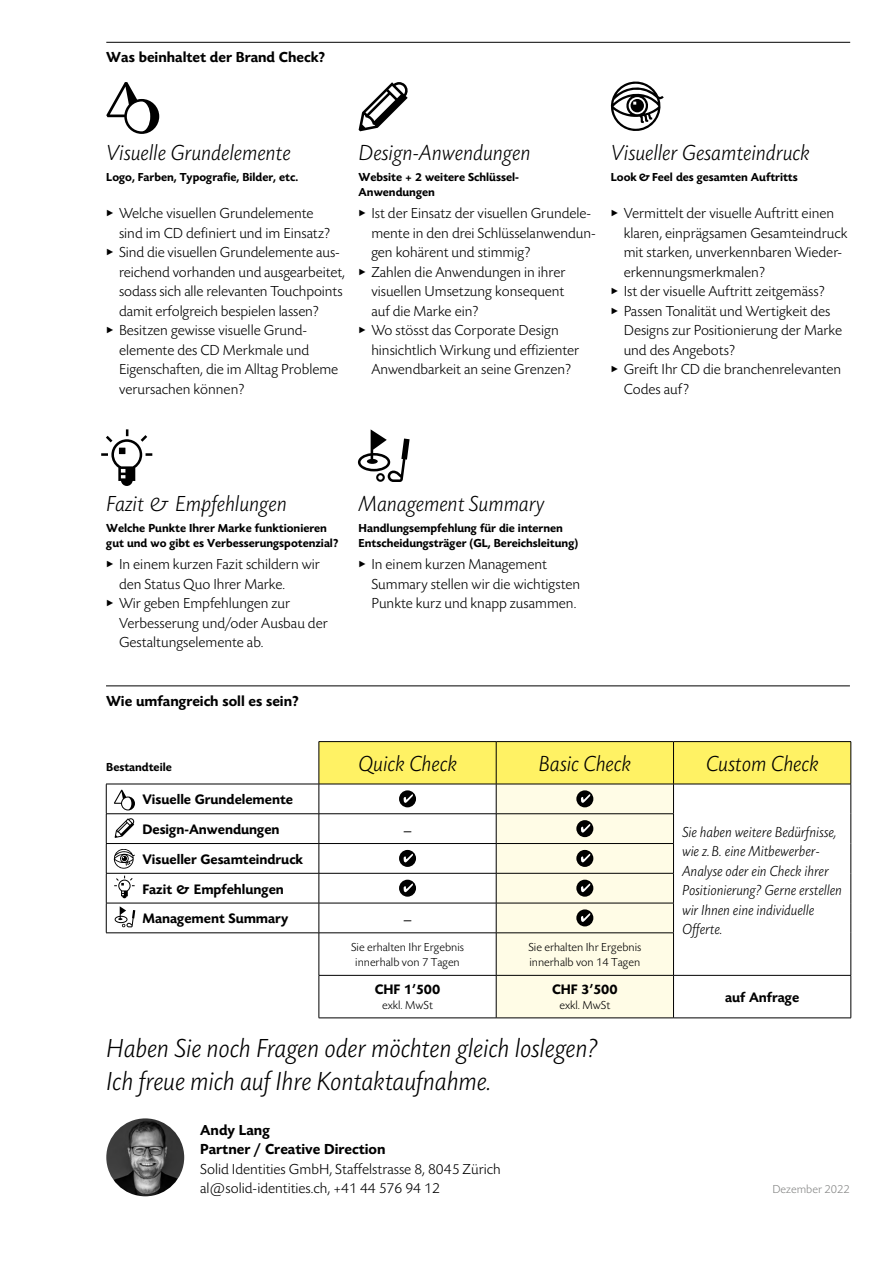
<style>
.page{position:relative;width:893px;height:1263px;background:#fff}
.page>*{position:absolute;margin:0;border:0;box-sizing:border-box;transform-origin:0 0}
.t1{font:italic 300 27px/33px "Today Sans Now Pro";color:#000}
.t2{font:italic 300 22.5px "Today Sans Now Pro";color:#000}
.t3{font:300 21px "Today Sans Now Pro";color:#000}
.t4{font:300 15px/19.5px "Today Sans Now Pro";color:#000}
.t5{font:italic 300 15px/19.5px "Today Sans Now Pro";color:#000}
.t6{font:600 15px/19.5px "Today Sans Now Pro";color:#000}
.t7{font:600 14.25px/29.7px "Today Sans Now Pro";color:#000}
.t8{font:600 12px/15px "Today Sans Now Pro";color:#000}
.t9{font:300 12px/15px "Today Sans Now Pro";color:#000;text-align:center}
.t10{font:300 12px "Today Sans Now Pro";color:#868786}
</style>
<div class="page">
<img style="left:106px;top:1118px;width:78px;height:78px;border-radius:39px">
<hr style="left:106px;top:686px;width:744px;height:1px;background:#000">
<hr style="left:106px;top:813px;width:213px;height:1px;background:#000">
<hr style="left:106px;top:843px;width:213px;height:1px;background:#000">
<hr style="left:106px;top:873px;width:213px;height:1px;background:#000">
<hr style="left:106px;top:903px;width:213px;height:1px;background:#000">
<hr style="left:106px;top:932px;width:213px;height:1px;background:#000">
<hr style="left:319px;top:741px;width:177px;height:1px;background:#000">
<hr style="left:496px;top:741px;width:177px;height:1px;background:#000">
<hr style="left:673px;top:741px;width:178px;height:1px;background:#000">
<svg style="left:106px;top:785px;width:1px;height:88px"></svg>
<hr style="left:106px;top:873px;width:1px;height:30px;background:#000">
<svg style="left:106px;top:903px;width:1px;height:29px"></svg>
<hr style="left:106px;top:784px;width:213px;height:1px;background:#000">
<svg style="left:319px;top:742px;width:533px;height:276px"></svg>
<hr style="left:106px;top:42px;width:744px;height:1px;background:#000">
<svg style="left:610px;top:81px;width:54px;height:50px"></svg>
<svg style="left:359px;top:82px;width:49px;height:49px"></svg>
<svg style="left:115px;top:818px;width:20px;height:20px"></svg>
<svg style="left:106px;top:82px;width:53px;height:52px"></svg>
<svg style="left:114px;top:790px;width:21px;height:20px"></svg>
<svg style="left:101px;top:429px;width:51px;height:57px"></svg>
<svg style="left:358px;top:429px;width:52px;height:53px"></svg>
<svg style="left:113px;top:849px;width:22px;height:20px"></svg>
<svg style="left:114px;top:876px;width:21px;height:22px"></svg>
<svg style="left:115px;top:906px;width:20px;height:21px"></svg>
<p class="t6" style="left:106px;top:48px;width:220px">Was beinhaltet der Brand Check?</p>
<h2 class="t2" style="left:106px;top:139px;width:186px">Visuelle Grundelemente</h2>
<p class="t8" style="left:106px;top:170px;width:193px">Logo, Farben, Typografie, Bilder, etc.</p>
<p class="t4" style="left:106px;top:203px;width:209px">▸ Welche visuellen Grundelemente</p>
<p class="t4" style="left:119px;top:223px;width:213px">sind im CD definiert und im Einsatz?</p>
<p class="t4" style="left:106px;top:242px;width:235px">▸ Sind die visuellen Grundelemente aus-</p>
<p class="t4" style="left:119px;top:262px;width:227px">reichend vorhanden und ausgearbeitet,</p>
<p class="t4" style="left:119px;top:281px;width:225px">sodass sich alle relevanten Touchpoints</p>
<p class="t4" style="left:119px;top:301px;width:201px">damit erfolgreich bespielen lassen?</p>
<p class="t4" style="left:106px;top:320px;width:202px">▸ Besitzen gewisse visuelle Grund-</p>
<p class="t4" style="left:119px;top:340px;width:192px">elemente des CD Merkmale und</p>
<p class="t4" style="left:119px;top:359px;width:221px">Eigenschaften, die im Alltag Probleme</p>
<p class="t4" style="left:119px;top:379px;width:127px">verursachen können?</p>
<h2 class="t2" style="left:359px;top:139px;width:173px">Design-Anwendungen</h2>
<p class="t8" style="left:359px;top:170px;width:162px">Website + 2 weitere Schlüssel-<br>Anwendungen</p>
<p class="t4" style="left:359px;top:203px;width:234px">▸ Ist der Einsatz der visuellen Grundele-</p>
<p class="t4" style="left:371px;top:223px;width:226px">mente in den drei Schlüsselanwendun-</p>
<p class="t4" style="left:371px;top:242px;width:161px">gen kohärent und stimmig?</p>
<p class="t4" style="left:359px;top:262px;width:208px">▸ Zahlen die Anwendungen in ihrer</p>
<p class="t4" style="left:371px;top:281px;width:195px">visuellen Umsetzung konsequent</p>
<p class="t4" style="left:371px;top:301px;width:109px">auf die Marke ein?</p>
<p class="t4" style="left:359px;top:320px;width:202px">▸ Wo stösst das Corporate Design</p>
<p class="t4" style="left:371px;top:340px;width:210px">hinsichtlich Wirkung und effizienter</p>
<p class="t4" style="left:371px;top:359px;width:201px">Anwendbarkeit an seine Grenzen?</p>
<h2 class="t2" style="left:611px;top:139px;width:200px">Visueller Gesamteindruck</h2>
<p class="t8" style="left:611px;top:170px;width:188px">Look&amp;Feel des gesamten Auftritts</p>
<p class="t4" style="left:611px;top:203px;width:225px">▸ Vermittelt der visuelle Auftritt einen</p>
<p class="t4" style="left:624px;top:223px;width:225px">klaren, einprägsamen Gesamteindruck</p>
<p class="t4" style="left:624px;top:242px;width:220px">mit starken, unverkennbaren Wieder-</p>
<p class="t4" style="left:624px;top:262px;width:143px">erkennungsmerkmalen?</p>
<p class="t4" style="left:611px;top:281px;width:215px">▸ Ist der visuelle Auftritt zeitgemäss?</p>
<p class="t4" style="left:611px;top:301px;width:221px">▸ Passen Tonalität und Wertigkeit des</p>
<p class="t4" style="left:624px;top:320px;width:220px">Designs zur Positionierung der Marke</p>
<p class="t4" style="left:624px;top:340px;width:113px">und des Angebots?</p>
<p class="t4" style="left:611px;top:359px;width:232px">▸ Greift Ihr CD die branchenrelevanten</p>
<p class="t4" style="left:624px;top:379px;width:67px">Codes auf?</p>
<h2 class="t2" style="left:106px;top:490px;width:182px">Fazit &amp; Empfehlungen</h2>
<p class="t8" style="left:106px;top:521px;width:233px">Welche Punkte Ihrer Marke funktionieren gut und wo gibt es Verbesserungspotenzial?</p>
<p class="t4" style="left:106px;top:554px;width:215px">▸ In einem kurzen Fazit schildern wir</p>
<p class="t4" style="left:119px;top:574px;width:168px">den Status Quo Ihrer Marke.</p>
<p class="t4" style="left:106px;top:593px;width:185px">▸ Wir geben Empfehlungen zur</p>
<p class="t4" style="left:119px;top:613px;width:210px">Verbesserung und/oder Ausbau der</p>
<p class="t4" style="left:119px;top:632px;width:146px">Gestaltungselemente ab.</p>
<p class="t6" style="left:106px;top:691px;width:194px">Wie umfangreich soll es sein?</p>
<h2 class="t2" style="left:359px;top:490px;width:187px">Management Summary</h2>
<p class="t8" style="left:359px;top:521px;width:221px">Handlungsempfehlung für die internen<br>Entscheidungsträger (GL, Bereichsleitung)</p>
<p class="t4" style="left:371px;top:554px;width:210px;text-indent:-13px">▸ In einem kurzen Management<br>Summary stellen wir die wichtigsten<br>Punkte kurz und knapp zusammen.</p>
<p class="t8" style="left:106px;top:760px;width:67px">Bestandteile</p>
<h2 class="t2" style="left:358px;top:751px;width:100px">Quick Check</h2>
<h2 class="t2" style="left:539px;top:751px;width:94px">Basic Check</h2>
<h2 class="t2" style="left:706px;top:751px;width:114px">Custom Check</h2>
<p class="t7" style="left:142px;top:785px;width:152px">Visuelle Grundelemente</p>
<p class="t5" style="left:682px;top:822px;width:161px">Sie haben weitere Bedürfnisse, wie z.B. eine Mitbewerber-<br>Analyse oder ein Check ihrer<br>Positionierung? Gerne erstellen wir Ihnen eine individuelle<br>Offerte.</p>
<p class="t7" style="left:142px;top:815px;width:139px">Design-Anwendungen</p>
<h3 class="t3" style="left:404px;top:817px;width:9px">–</h3>
<p class="t7" style="left:142px;top:844px;width:162px">Visueller Gesamteindruck<br>Fazit &amp; Empfehlungen<br>Management Summary</p>
<h3 class="t3" style="left:404px;top:906px;width:9px">–</h3>
<p class="t9" style="left:351px;top:940px;width:114px">Sie erhalten Ihr Ergebnis innerhalb von 7 Tagen</p>
<p class="t9" style="left:528px;top:940px;width:114px;text-align:left">Sie erhalten Ihr Ergebnis innerhalb von 14 Tagen</p>
<p class="t7" style="left:375px;top:975px;width:67px">CHF 1’500</p>
<p class="t9" style="left:382px;top:998px;width:52px">exkl. MwSt</p>
<p class="t7" style="left:552px;top:975px;width:67px">CHF 3’500</p>
<p class="t9" style="left:559px;top:998px;width:52px">exkl. MwSt</p>
<p class="t7" style="left:725px;top:983px;width:76px">auf Anfrage</p>
<h1 class="t1" style="left:106px;top:1032px;width:493px">Haben Sie noch Fragen oder möchten gleich loslegen?<br>Ich freue mich auf Ihre Kontaktaufnahme.</h1>
<p class="t6" style="left:200px;top:1120px;width:187px">Andy Lang<br>Partner / Creative Direction</p>
<p class="t4" style="left:200px;top:1159px;width:302px">Solid Identities GmbH, Staffelstrasse 8, 8045 Zürich al@solid-identities.ch, +41 44 576 94 12</p>
<p class="t10" style="left:772px;top:1182px;width:79px">Dezember 2022</p>
</div>
